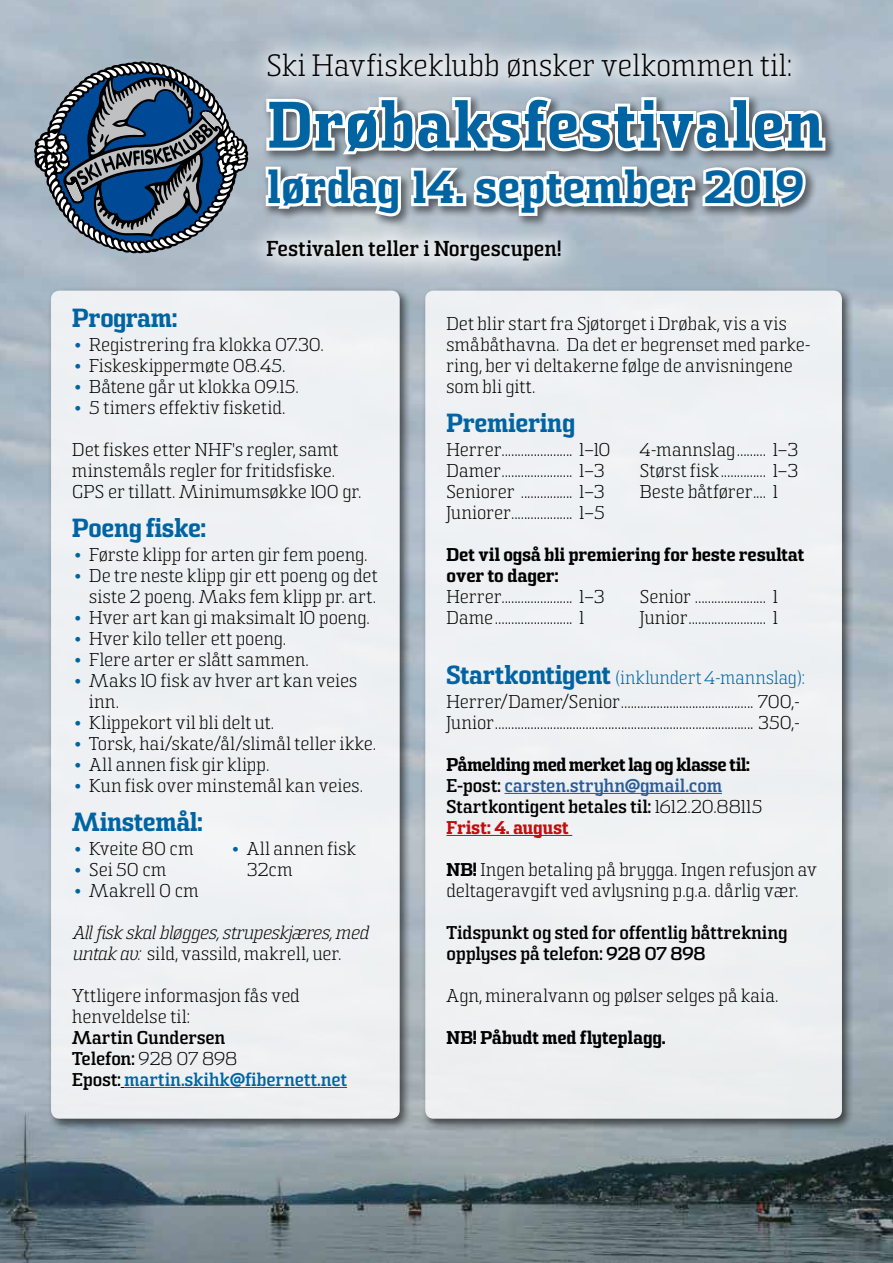
<style>
.page{position:relative;width:893px;height:1263px;background:#fff}
.page>*{position:absolute;margin:0;border:0;box-sizing:border-box;transform-origin:0 0}
.t1{font:900 63.75px "Sommet Slab";letter-spacing:.04em;color:#0064a3}
.t2{font:900 45px "Sommet Slab";letter-spacing:.02em;color:#0064a3}
.t3{font:300 30px "Sommet Slab";letter-spacing:.02em;color:#000}
.t4{font:900 25.5px "Sommet Slab";letter-spacing:.005em;color:#0064a3}
.t5{font:700 21px "Sommet Slab";letter-spacing:.015em;color:#000}
.t6{font:300 18px/21px "Sommet Slab";letter-spacing:.02em;color:#000}
.t7{font:900 18px/21px "Sommet Slab";letter-spacing:.005em;color:#000}
.t8{font:700 18px/21px "Sommet Slab";letter-spacing:.01em;color:#000}
.t9{font:italic 300 18px/21px "Sommet Slab";letter-spacing:-.01em;color:#000}
.s1{font-family:"Futura";font-weight:500;font-size:15px;color:#0064a3}
.s2{font-style:normal}
.s3{font-weight:300}
.s4{color:#0064a3}
.s5{font-weight:900;font-size:25.5px;color:#0064a3}
.s6{font-weight:700}
.s7{font-weight:700;color:#275b9b}
.s8{color:#c00d0e}
.s9{font-weight:900}
</style>
<div class="page">
<img style="left:0;top:0;width:893px;height:1263px">
<div style="left:421px;top:287px;width:433px;height:844px;background:#000;opacity:.75"></div>
<div style="left:425px;top:291px;width:417px;height:828px;background:#eef1f3;border-radius:9px"></div>
<svg style="left:245px;top:32px;width:567px;height:251px"></svg>
<div style="left:47px;top:287px;width:365px;height:844px;background:#000;opacity:.75"></div>
<div style="left:51px;top:291px;width:349px;height:828px;background:#eef1f3;border-radius:9px"></div>
<hr style="left:124px;top:1087px;width:223px;height:1px;background:#0064a3">
<svg style="left:34px;top:61px;width:214px;height:193px"></svg>
<div style="left:262px;top:93px;width:576px;height:135px;background:#000;opacity:.5"></div>
<svg style="left:263px;top:91px;width:565px;height:128px"></svg>
<hr style="left:504px;top:793px;width:218px;height:1px;background:#275b9b">
<hr style="left:446px;top:835px;width:126px;height:1px;background:#c00d0e">
<h3 class="t3" style="left:266px;top:48px;width:526px">Ski Havfiskeklubb ønsker velkommen til:</h3>
<h1 class="t1" style="left:268px;top:84px;width:556px">Drøbaksfestivalen</h1>
<h2 class="t2" style="left:268px;top:158px;width:537px">lørdag 14. september 2019</h2>
<p class="t5" style="left:266px;top:236px;width:296px">Festivalen teller i Norgescupen!</p>
<h3 class="t4" style="left:72px;top:301px;width:106px">Program:</h3>
<p class="t6" style="left:72px;top:334px;width:253px"><span class="s1">•</span> Registrering fra klokka 07.30.</p>
<p class="t6" style="left:72px;top:355px;width:215px"><span class="s1">•</span> Fiskeskippermøte 08.45.</p>
<p class="t6" style="left:72px;top:376px;width:228px"><span class="s1">•</span> Båtene går ut klokka 09.15.</p>
<p class="t6" style="left:72px;top:397px;width:215px"><span class="s1">•</span> 5 timers effektiv fisketid.</p>
<p class="t6" style="left:72px;top:439px;width:291px">Det fiskes etter NHF's regler, samt minstemåls regler for fritidsfiske.<br>GPS er tillatt. Minimumsøkke 100 gr.</p>
<h3 class="t4" style="left:72px;top:511px;width:135px">Poeng fiske:</h3>
<p class="t6" style="left:72px;top:544px;width:297px"><span class="s1">•</span> Første klipp for arten gir fem poeng.</p>
<p class="t6" style="left:72px;top:565px;width:307px;text-align:right"><span class="s1">•</span> De tre neste klipp gir ett poeng og det siste 2 poeng. Maks fem klipp pr. art.</p>
<p class="t6" style="left:72px;top:607px;width:299px"><span class="s1">•</span> Hver art kan gi maksimalt 10 poeng.</p>
<p class="t6" style="left:72px;top:628px;width:216px"><span class="s1">•</span> Hver kilo teller ett poeng.</p>
<p class="t6" style="left:72px;top:649px;width:238px"><span class="s1">•</span> Flere arter er slått sammen.</p>
<p class="t6" style="left:89px;top:670px;width:269px;text-indent:-17px"><span class="s1">•</span> Maks 10 fisk av hver art kan veies inn.</p>
<p class="t6" style="left:72px;top:712px;width:204px"><span class="s1">•</span> Klippekort vil bli delt ut.</p>
<p class="t6" style="left:72px;top:733px;width:305px"><span class="s1">•</span> Torsk, hai/skate/ål/slimål teller ikke.</p>
<p class="t6" style="left:72px;top:754px;width:199px"><span class="s1">•</span> All annen fisk gir klipp.</p>
<p class="t6" style="left:72px;top:775px;width:292px"><span class="s1">•</span> Kun fisk over minstemål kan veies.</p>
<h3 class="t4" style="left:72px;top:805px;width:132px">Minstemål:</h3>
<p class="t6" style="left:72px;top:838px;width:123px"><span class="s1">•</span> Kveite 80 cm</p>
<p class="t6" style="left:72px;top:859px;width:95px"><span class="s1">•</span> Sei 50 cm</p>
<p class="t6" style="left:72px;top:880px;width:128px"><span class="s1">•</span> Makrell 0 cm</p>
<p class="t6" style="left:247px;top:838px;width:111px;text-indent:-17px"><span class="s1">•</span> All annen fisk<br>32cm</p>
<p class="t9" style="left:72px;top:922px;width:297px">All fisk skal bløgges, strupeskjæres, med untak av: <span class="s2">sild, vassild, makrell, uer.</span></p>
<p class="t6" style="left:72px;top:985px;width:229px">Yttligere informasjon fås ved henveldelse til:</p>
<p class="t8" style="left:72px;top:1027px;width:276px">Martin Gundersen<br>Telefon: <span class="s3">928 07 898<br></span>Epost: <span class="s4">martin.skihk@fibernett.net</span></p>
<p class="t6" style="left:446px;top:313px;width:366px">Det blir start fra Sjøtorget i Drøbak, vis a vis småbåthavna. Da det er begrenset med parke&shy;ring, ber vi deltakerne følge de anvisningene som bli gitt.</p>
<h3 class="t4" style="left:446px;top:406px;width:130px">Premiering</h3>
<p class="t6" style="left:446px;top:439px;width:166px">Herrer...................... 1–10<br>Damer...................... 1–3<br>Seniorer ................ 1–3<br>Juniorer................... 1–5</p>
<p class="t6" style="left:640px;top:439px;width:160px;text-align:justify">4-mannslag......... 1–3<br>Størst fisk.............. 1–3<br>Beste båtfører.... 1</p>
<p class="t7" style="left:446px;top:544px;width:359px">Det vil også bli premiering for beste resultat over to dager:</p>
<p class="t6" style="left:446px;top:586px;width:160px">Herrer...................... 1–3<br>Dame........................ 1</p>
<p class="t6" style="left:640px;top:586px;width:139px">Senior ...................... 1<br>Junior........................ 1</p>
<p class="t6" style="left:446px;top:666px;width:359px;line-height:24px"><span class="s5">Startkontigent</span> <span class="s4">(inklundert 4-mannslag):<br></span>Herrer/Damer/Senior......................................... 700,-</p>
<p class="t6" style="left:446px;top:712px;width:356px">Junior................................................................................ 350,-</p>
<p class="t7" style="left:446px;top:754px;width:317px">Påmelding med merket lag og klasse til:<br><span class="s6">E-post:</span> <span class="s7">carsten.stryhn@gmail.com </span><span class="s6">Startkontigent betales til:</span> <span class="s3">1612.20.88115<br></span><span class="s8">Frist: 4. august</span></p>
<p class="t6" style="left:446px;top:859px;width:372px"><span class="s9">NB!</span> Ingen betaling på brygga. Ingen refusjon av deltageravgift ved avlysning p.g.a. dårlig vær.</p>
<p class="t8" style="left:446px;top:922px;width:342px">Tidspunkt og sted for offentlig båttrekning opplyses på telefon: 928 07 898</p>
<p class="t6" style="left:446px;top:985px;width:333px">Agn, mineralvann og pølser selges på kaia.</p>
<p class="t7" style="left:446px;top:1027px;width:221px">NB! Påbudt med flyteplagg.</p>
</div>
